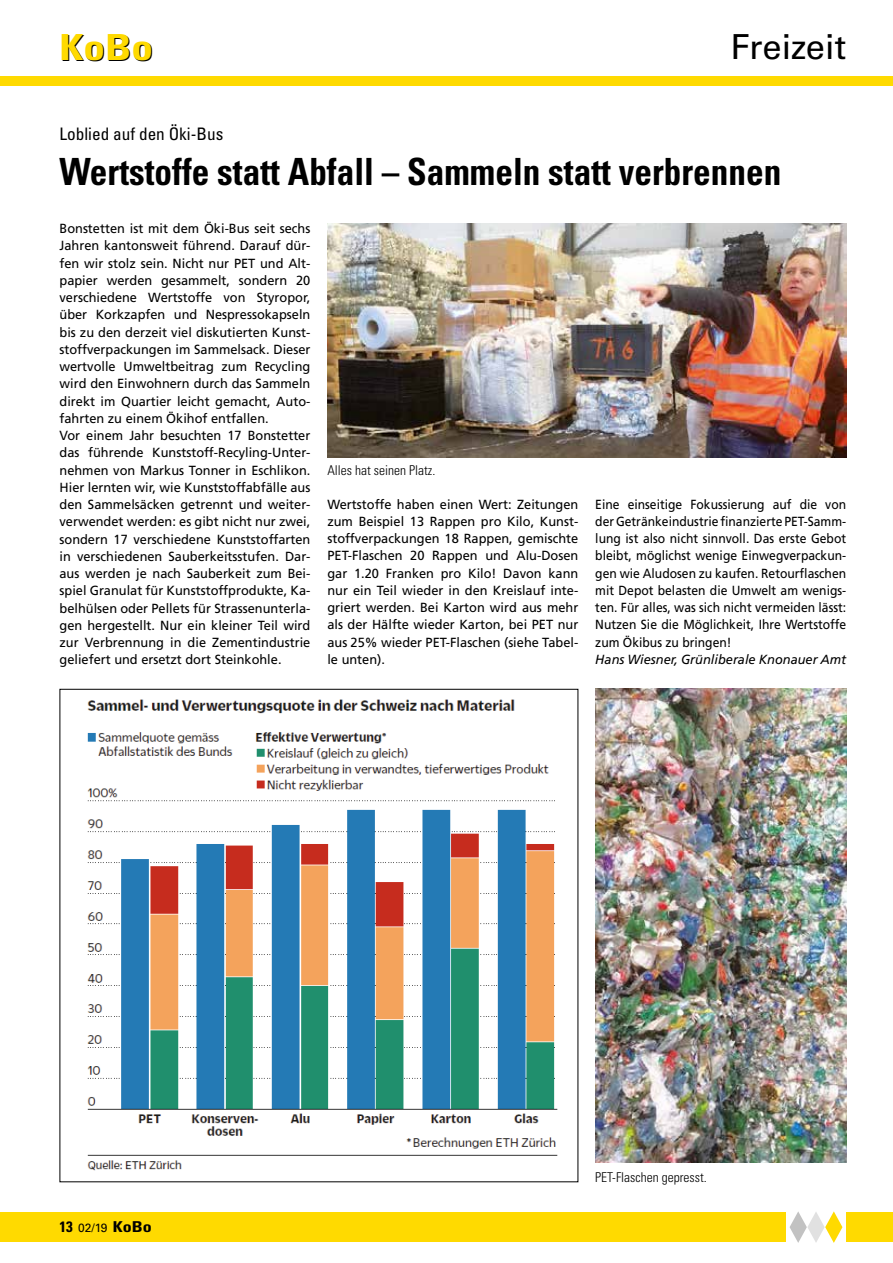
<style>
.page{position:relative;width:893px;height:1263px;background:#fff}
.page>*{position:absolute;margin:0;border:0;box-sizing:border-box;transform-origin:0 0}
.t1{font:700 condensed 37.5px "Univers LT Std";color:#000;scale:.94 1}
.t2{font:700 condensed 36px "Univers LT Std";color:#ffda00;scale:1.2 1}
.t3{font:34.5px "Univers LT Std";color:#000}
.t4{font:condensed 17.25px "Univers LT Std";color:#000}
.t5{font:700 condensed 15px "Univers LT Std";color:#000}
.t6{font:300 condensed 13.5px "Univers LT Std";color:#000}
.t7{font:13.2px/17.2px "Frutiger LT Com";color:#000}
.t8{font:13.2px/17.2px "Frutiger LT Com";color:#000;text-align:justify;scale:.92 1}
.t9{font:italic 13.2px "Frutiger LT Com";color:#000}
.s1{font-weight:400;font-stretch:normal;font-size:12px}
</style>
<div class="page">
<div style="left:0;top:1212px;width:893px;height:30px;background:#ffda00"></div>
<div style="left:0;top:77px;width:893px;height:9px;background:#ffda00"></div>
<div style="left:787px;top:1208px;width:59px;height:42px;background:#fff"></div>
<svg style="left:790px;top:1211px;width:52px;height:32px"></svg>
<img style="left:327px;top:223px;width:519px;height:235px">
<img style="left:595px;top:689px;width:251px;height:474px">
<img style="left:87px;top:699px;width:428px;height:15px">
<img style="left:87px;top:732px;width:471px;height:439px">
<h2 class="t2" style="left:60px;top:25px;width:80px">KoBo</h2>
<h3 class="t3" style="left:731px;top:26px;width:117px">Freizeit</h3>
<h3 class="t4" style="left:60px;top:123px;width:165px">Loblied auf den Öki-Bus</h3>
<h1 class="t1" style="left:60px;top:149px;width:769px">Wertstoffe statt Abfall – Sammeln statt verbrennen</h1>
<p class="t7" style="left:60px;top:220px;width:252px">Bonstetten ist mit dem Öki-Bus seit sechs Jahren kantonsweit führend. Darauf dür&shy;fen wir stolz sein. Nicht nur PET und Alt&shy;papier werden gesammelt, sondern 20 verschiedene Wertstoffe von Styropor, über Korkzapfen und Nespressokapseln bis zu den derzeit viel diskutierten Kunst&shy;stoffverpackungen im Sammelsack. Dieser wertvolle Umweltbeitrag zum Recycling wird den Einwohnern durch das Sammeln direkt im Quartier leicht gemacht, Auto&shy;fahrten zu einem Ökihof entfallen.<br>Vor einem Jahr besuchten 17 Bonstetter das führende Kunststoff-Recyling-Unter&shy;nehmen von Markus Tonner in Eschlikon.<br>Hier lernten wir, wie Kunststoffabfälle aus den Sammelsäcken getrennt und weiter&shy;verwendet werden: es gibt nicht nur zwei, sondern 17 verschiedene Kunststoffarten in verschiedenen Sauberkeitsstufen. Dar&shy;aus werden je nach Sauberkeit zum Bei&shy;spiel Granulat für Kunststoffprodukte, Ka&shy;belhülsen oder Pellets für Strassenunterla&shy;gen hergestellt. Nur ein kleiner Teil wird zur Verbrennung in die Zementindustrie geliefert und ersetzt dort Steinkohle.</p>
<p class="t6" style="left:327px;top:462px;width:109px">Alles hat seinen Platz.</p>
<p class="t7" style="left:327px;top:495px;width:252px;text-align:justify">Wertstoffe haben einen Wert: Zeitungen zum Beispiel 13 Rappen pro Kilo, Kunst&shy;stoffverpackungen 18 Rappen, gemischte PET-Flaschen 20 Rappen und Alu-Dosen gar 1.20 Franken pro Kilo! Davon kann nur ein Teil wieder in den Kreislauf inte&shy;griert werden. Bei Karton wird aus mehr als der Hälfte wieder Karton, bei PET nur aus 25% wieder PET-Flaschen (siehe Tabel&shy;le unten).</p>
<p class="t8" style="left:595px;top:495px;width:274px">Eine einseitige Fokussierung auf die von der Getränkeindustrie finanzierte PET-Samm&shy;lung ist also nicht sinnvoll. Das erste Gebot bleibt, möglichst wenige Einwegverpackun&shy;gen wie Aludosen zu kaufen. Retourflaschen mit Depot belasten die Umwelt am wenigs&shy;ten. Für alles, was sich nicht vermeiden lässt:<br>Nutzen Sie die Möglichkeit, Ihre Wertstoffe zum Ökibus zu bringen!</p>
<p class="t9" style="left:595px;top:651px;width:252px">Hans Wiesner, Grünliberale Knonauer Amt</p>
<p class="t5" style="left:60px;top:1218px;width:94px">13 <span class="s1">02/19</span> KoBo</p>
<p class="t6" style="left:595px;top:1169px;width:113px">PET-Flaschen gepresst.</p>
</div>
